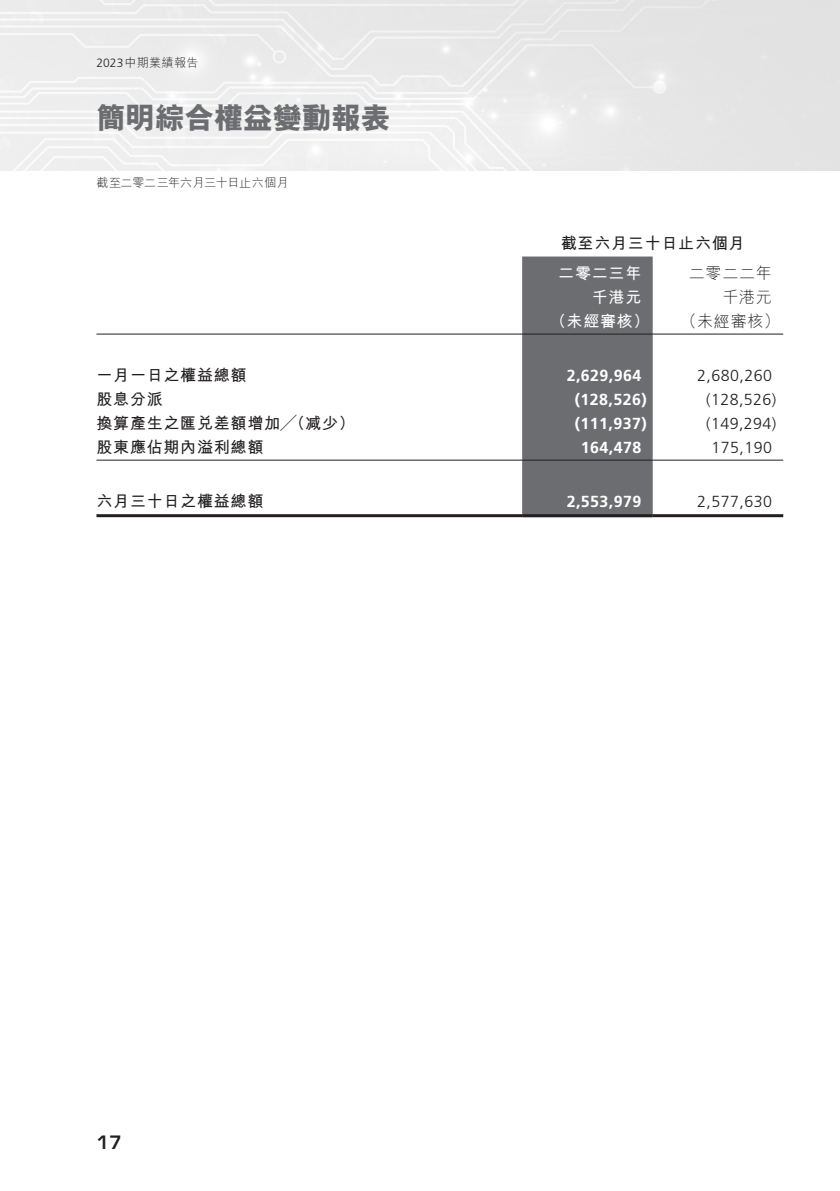
<style>
.page{position:relative;width:840px;height:1191px;background:#fff}
.page>*{position:absolute;margin:0;border:0;box-sizing:border-box;transform-origin:0 0}
.t1{font:800 30px "M Hei HK";letter-spacing:-.025em;color:#6c6d70}
.t2{font:600 18px "Eurostile LT Std";color:#231f20}
._50_Table_txt{font:700 16px "M Hei HK";letter-spacing:.045em;color:#231f20}
._50_Table_txt-2{font:300 16px "Frutiger LT Std";letter-spacing:.025em;color:#231f20}
._50_Table_txt-3{font:700 16px "Frutiger LT Std";letter-spacing:.025em;color:#fff}
._50_Table_txt-4{font:300 16px "M Hei HK";letter-spacing:.045em;color:#231f20}
._50_Table_txt-5{font:700 16px "M Hei HK";letter-spacing:.045em;color:#fff}
.t3{font:300 12px "M Hei HK";letter-spacing:.005em;color:#231f20}
.s1{font-family:"Frutiger LT Std"}
</style>
<div class="page">
<div style="left:522px;top:256px;width:130px;height:258px;background:#6c6d70"></div>
<hr style="left:96px;top:333px;width:426px;height:1px;background:#231f20">
<hr style="left:522px;top:333px;width:130px;height:1px;background:#231f20">
<hr style="left:652px;top:333px;width:130px;height:1px;background:#231f20">
<hr style="left:96px;top:459px;width:426px;height:1px;background:#231f20">
<hr style="left:522px;top:459px;width:130px;height:1px;background:#231f20">
<hr style="left:652px;top:459px;width:130px;height:1px;background:#231f20">
<hr style="left:96px;top:514px;width:426px;height:3px;background:#231f20">
<hr style="left:522px;top:514px;width:130px;height:3px;background:#231f20">
<hr style="left:652px;top:514px;width:130px;height:3px;background:#231f20">
<p class="t3" style="left:96px;top:57px;width:103px"><span class="s1">2023</span>中期業績報告</p>
<p class="t1" style="left:96px;top:103px;width:295px">簡明綜合權益變動報表</p>
<p class="t3" style="left:96px;top:176px;width:193px">截至二零二三年六月三十日止六個月</p>
<p class="_50_Table_txt" style="left:560px;top:231px;width:185px">截至六月三十日止六個月</p>
<p class="_50_Table_txt-4" style="left:688px;top:264px;width:85px">二零二二年</p>
<p class="_50_Table_txt-5" style="left:558px;top:261px;width:85px">二零二三年</p>
<p class="_50_Table_txt-5" style="left:591px;top:285px;width:51px">千港元</p>
<p class="_50_Table_txt-4" style="left:722px;top:288px;width:51px">千港元</p>
<p class="_50_Table_txt-5" style="left:550px;top:309px;width:101px">（未經審核）</p>
<p class="_50_Table_txt-4" style="left:680px;top:312px;width:101px">（未經審核(</p>
<p class="_50_Table_txt" style="left:96px;top:363px;width:152px">一月一日之權益總額</p>
<p class="_50_Table_txt-3" style="left:566px;top:365px;width:76px">2,629,964</p>
<p class="_50_Table_txt-2" style="left:696px;top:366px;width:76px">2,680,260</p>
<p class="_50_Table_txt" style="left:96px;top:387px;width:68px">股息分派</p>
<p class="_50_Table_txt-3" style="left:574px;top:389px;width:73px">)128,526(</p>
<p class="_50_Table_txt-2" style="left:705px;top:390px;width:72px">)128,526(</p>
<p class="_50_Table_txt" style="left:96px;top:411px;width:259px">換算產生之匯兌差額增加╱（减少(</p>
<p class="_50_Table_txt-3" style="left:574px;top:413px;width:73px">)111,937(</p>
<p class="_50_Table_txt-2" style="left:705px;top:414px;width:72px">)149,294(</p>
<p class="_50_Table_txt" style="left:96px;top:435px;width:168px">股東應佔期內溢利總額</p>
<p class="_50_Table_txt-3" style="left:580px;top:437px;width:62px">164,478</p>
<p class="_50_Table_txt-2" style="left:711px;top:438px;width:62px">175,190</p>
<p class="_50_Table_txt" style="left:96px;top:489px;width:168px">六月三十日之權益總額</p>
<p class="_50_Table_txt-3" style="left:566px;top:491px;width:76px">2,553,979</p>
<p class="_50_Table_txt-2" style="left:696px;top:492px;width:76px">2,577,630</p>
<p class="t2" style="left:96px;top:1131px;width:27px">17</p>
</div>
